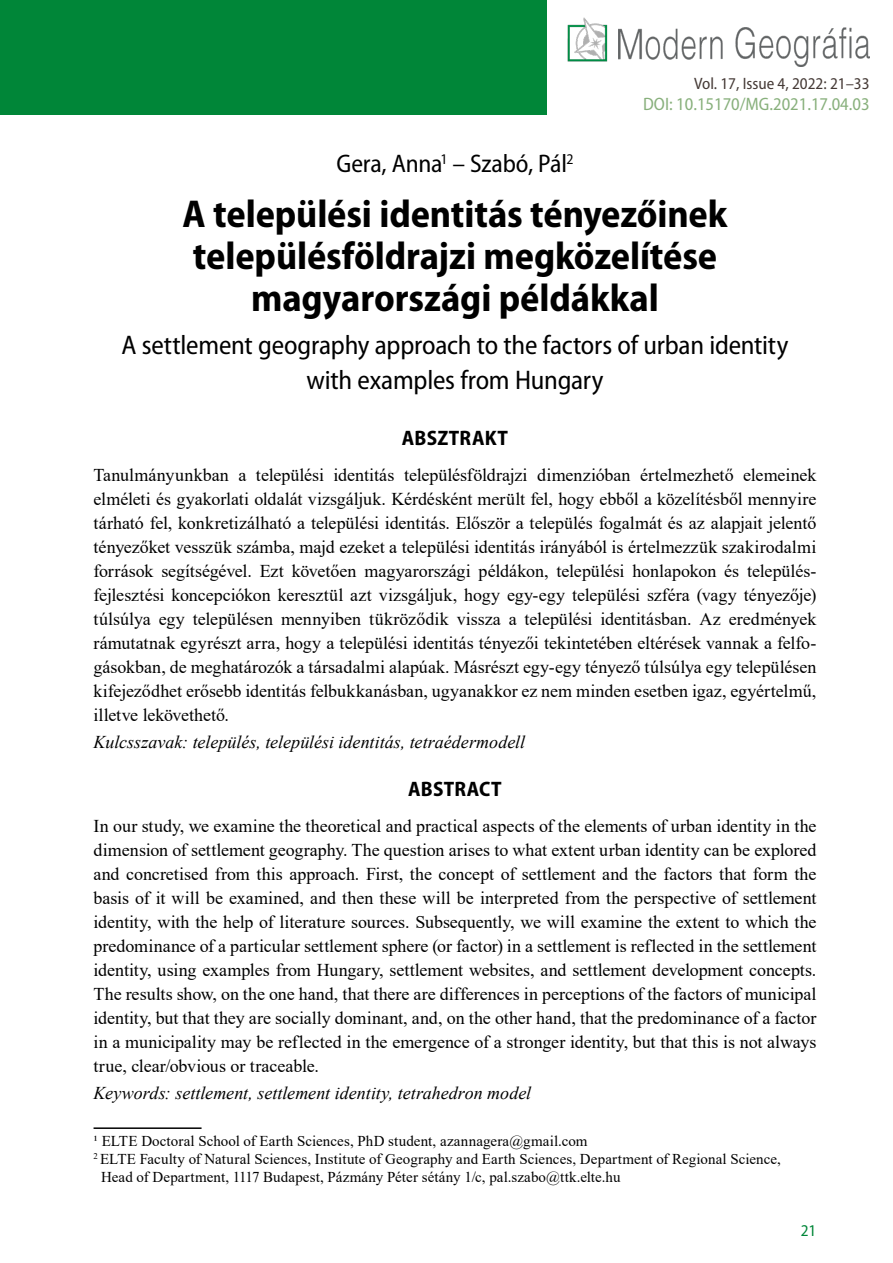
<style>
.page{position:relative;width:893px;height:1263px;background:#fff}
.page>*{position:absolute;margin:0;border:0;box-sizing:border-box;transform-origin:0 0}
.t1{font:700 semi-condensed 39px/42px "Myriad Pro";letter-spacing:-.005em;color:#000;text-align:center}
.t2{font:semi-condensed 27px/34.5px "Myriad Pro";letter-spacing:-.01em;color:#000;text-align:center}
.t3{font:semi-condensed 25.5px "Myriad Pro";letter-spacing:-.01em;color:#000}
.t4{font:700 semi-condensed 21px "Myriad Pro";letter-spacing:.01em;color:#000}
.t5{font:18px/24px "Times New Roman";letter-spacing:-.005em;color:#000;text-align:justify}
.t6{font:italic 18px "Times New Roman";color:#000}
.t7{font:semi-condensed 18px "Myriad Pro";color:#88b07c}
.t8{font:semi-condensed 16.5px "Myriad Pro";color:#453a36}
.t9{font:semi-condensed 16.5px "Myriad Pro";color:#008638}
.t10{font:15px "Times New Roman";letter-spacing:.005em;color:#000}
</style>
<div class="page">
<img style="left:618px;top:27px;width:252px;height:39px">
<img style="left:567px;top:17px;width:41px;height:45px">
<div style="left:0;top:0;width:546px;height:115px;background:#008638"></div>
<hr style="left:94px;top:1127px;width:108px;height:2px;background:#000">
<p class="t8" style="left:694px;top:75px;width:177px">Vol. 17, Issue 4, 2022: 21–33</p>
<p class="t7" style="left:643px;top:94px;width:228px">DOI: 10.15170/MG.2021.17.04.03</p>
<h3 class="t3" style="left:336px;top:150px;width:239px">Gera, Anna<sup>1</sup> – Szabó, Pál<sup>2</sup></h3>
<h1 class="t1" style="left:182px;top:192px;width:547px">A települési identitás tényezőinek településföldrajzi megközelítése magyarországi példákkal</h1>
<h2 class="t2" style="left:122px;top:328px;width:668px">A settlement geography approach to the factors of urban identity with examples from Hungary</h2>
<p class="t4" style="left:402px;top:425px;width:108px">ABSZTRAKT</p>
<p class="t5" style="left:94px;top:462px;width:724px">Tanulmányunkban a települési identitás településföldrajzi dimenzióban értelmezhető elemeinek elméleti és gyakorlati oldalát vizsgáljuk. Kérdésként merült fel, hogy ebből a közelítésből mennyire tárható fel, konkretizálható a települési identitás. Először a település fogalmát és az alapjait jelentő tényezőket vesszük számba, majd ezeket a települési identitás irányából is értelmezzük szakirodalmi források segítségével. Ezt követően magyarországi példákon, települési honlapokon és település&shy;fejlesztési koncepciókon keresztül azt vizsgáljuk, hogy egy-egy települési szféra (vagy tényezője) túlsúlya egy településen mennyiben tükröződik vissza a települési identitásban. Az eredmények rámutatnak egyrészt arra, hogy a települési identitás tényezői tekintetében eltérések vannak a felfo&shy;gásokban, de meghatározók a társadalmi alapúak. Másrészt egy-egy tényező túlsúlya egy településen kifejeződhet erősebb identitás felbukkanásban, ugyanakkor ez nem minden esetben igaz, egyértelmű, illetve lekövethető.</p>
<p class="t6" style="left:94px;top:729px;width:433px">Kulcsszavak: település, települési identitás, tetraédermodell</p>
<p class="t4" style="left:408px;top:775px;width:95px">ABSTRACT</p>
<p class="t5" style="left:94px;top:813px;width:724px">In our study, we examine the theoretical and practical aspects of the elements of urban identity in the dimension of settlement geography. The question arises to what extent urban identity can be explored and concretised from this approach. First, the concept of settlement and the factors that form the basis of it will be examined, and then these will be interpreted from the perspective of settlement identity, with the help of literature sources. Subsequently, we will examine the extent to which the predominance of a particular settlement sphere (or factor) in a settlement is reflected in the settlement identity, using examples from Hungary, settlement websites, and settlement development concepts.<br>The results show, on the one hand, that there are differences in perceptions of the factors of municipal identity, but that they are socially dominant, and, on the other hand, that the predominance of a factor in a municipality may be reflected in the emergence of a stronger identity, but that this is not always true, clear/obvious or traceable.</p>
<p class="t6" style="left:94px;top:1080px;width:439px">Keywords: settlement, settlement identity, tetrahedron model</p>
<p class="t10" style="left:94px;top:1130px;width:496px">1 ELTE Doctoral School of Earth Sciences, PhD student, azannagera@gmail.com</p>
<p class="t10" style="left:94px;top:1148px;width:689px"><sup>2</sup> ELTE Faculty of Natural Sciences, Institute of Geography and Earth Sciences, Department of Regional Science,</p>
<p class="t10" style="left:101px;top:1166px;width:521px">Head of Department, 1117 Budapest, Pázmány Péter sétány 1/c, pal.szabo@ttk.elte.hu</p>
<p class="t9" style="left:801px;top:1221px;width:17px">21</p>
</div>
